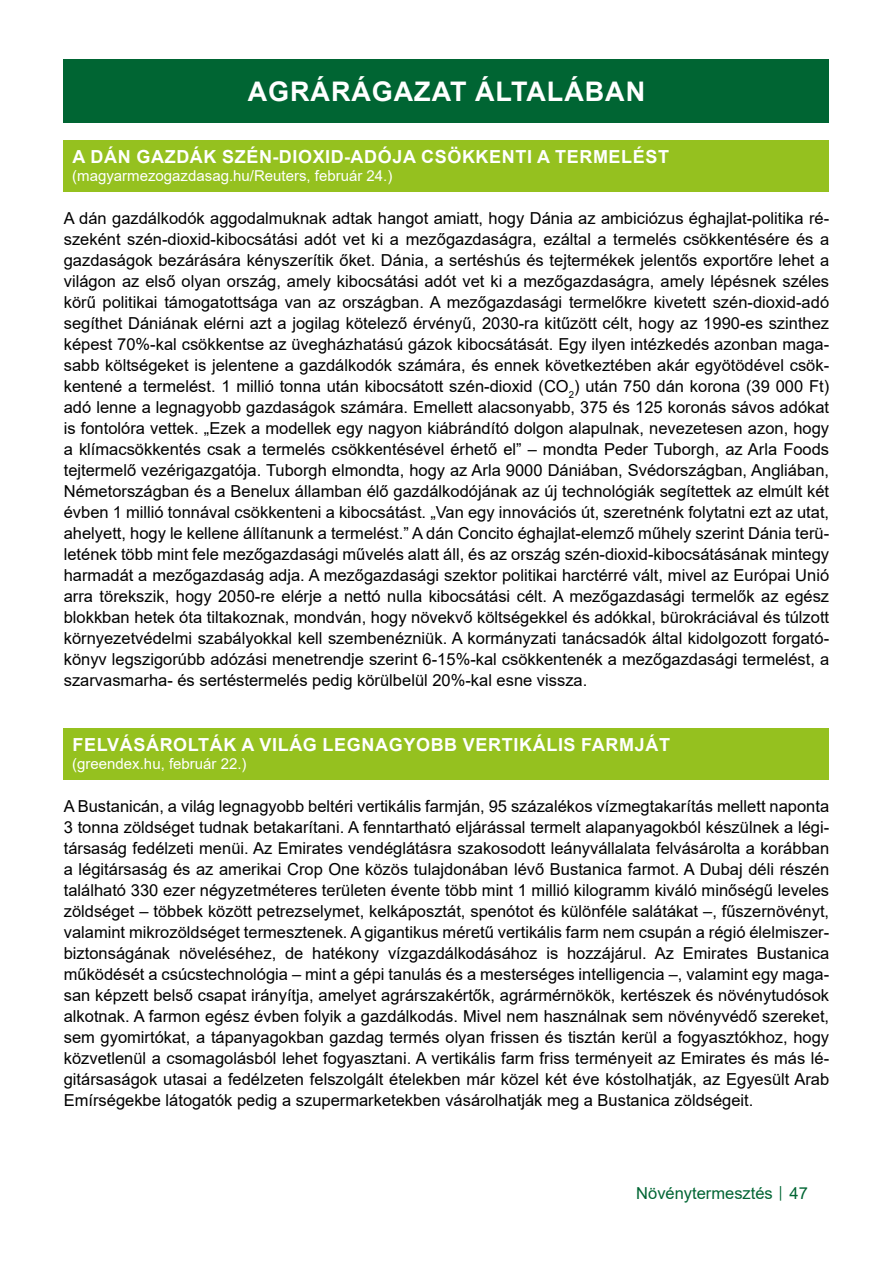
<style>
.page{position:relative;width:893px;height:1263px;background:#fff}
.page>*{position:absolute;margin:0;border:0;box-sizing:border-box;transform-origin:0 0}
.Cím_01_tartalomjegyzeken_kivul{font:700 27px "Arial";letter-spacing:.035em;color:#fff}
.Cím_02{font:700 18px "Arial";letter-spacing:.035em;color:#fff}
.Szoveg{font:16.5px/21px "Arial";color:#000;text-align:justify}
.t1{font:16.5px "Arial";color:#006533}
.Cím_03{font:15px "Arial";color:#fff}
.s1{font-size:12px}
</style>
<div class="page">
<div style="left:64px;top:60px;width:765px;height:63px;background:#006533"></div>
<div style="left:64px;top:140px;width:765px;height:51px;background:#95c11f"></div>
<div style="left:64px;top:728px;width:765px;height:51px;background:#95c11f"></div>
<p class="Cím_01_tartalomjegyzeken_kivul" style="left:248px;top:73px;width:399px">AGRÁRÁGAZAT ÁLTALÁBAN</p>
<p class="Cím_02" style="left:73px;top:144px;width:598px">A DÁN GAZDÁK SZÉN-DIOXID-ADÓJA CSÖKKENTI A TERMELÉST</p>
<p class="Cím_03" style="left:72px;top:166px;width:322px">(magyarmezogazdasag.hu/Reuters, február 24.)</p>
<p class="Szoveg" style="left:64px;top:208px;width:767px">A dán gazdálkodók aggodalmuknak adtak hangot amiatt, hogy Dánia az ambiciózus éghajlat-politika ré&shy;szeként szén-dioxid-kibocsátási adót vet ki a mezőgazdaságra, ezáltal a termelés csökkentésére és a gazdaságok bezárására kényszerítik őket. Dánia, a sertéshús és tejtermékek jelentős exportőre lehet a világon az első olyan ország, amely kibocsátási adót vet ki a mezőgazdaságra, amely lépésnek széles körű politikai támogatottsága van az országban. A mezőgazdasági termelőkre kivetett szén-dioxid-adó segíthet Dániának elérni azt a jogilag kötelező érvényű, 2030-ra kitűzött célt, hogy az 1990-es szinthez képest 70%-kal csökkentse az üvegházhatású gázok kibocsátását. Egy ilyen intézkedés azonban maga&shy;sabb költségeket is jelentene a gazdálkodók számára, és ennek következtében akár egyötödével csök&shy;kentené a termelést. 1 millió tonna után kibocsátott szén-dioxid (CO<sub>2</sub>) után 750 dán korona (39 000 Ft) adó lenne a legnagyobb gazdaságok számára. Emellett alacsonyabb, 375 és 125 koronás sávos adókat is fontolóra vettek. „Ezek a modellek egy nagyon kiábrándító dolgon alapulnak, nevezetesen azon, hogy a klímacsökkentés csak a termelés csökkentésével érhető el” – mondta Peder Tuborgh, az Arla Foods tejtermelő vezérigazgatója. Tuborgh elmondta, hogy az Arla 9000 Dániában, Svédországban, Angliában, Németországban és a Benelux államban élő gazdálkodójának az új technológiák segítettek az elmúlt két évben 1 millió tonnával csökkenteni a kibocsátást. „Van egy innovációs út, szeretnénk folytatni ezt az utat, ahelyett, hogy le kellene állítanunk a termelést.” A dán Concito éghajlat-elemző műhely szerint Dánia terü&shy;letének több mint fele mezőgazdasági művelés alatt áll, és az ország szén-dioxid-kibocsátásának mintegy harmadát a mezőgazdaság adja. A mezőgazdasági szektor politikai harctérré vált, mivel az Európai Unió arra törekszik, hogy 2050-re elérje a nettó nulla kibocsátási célt. A mezőgazdasági termelők az egész blokkban hetek óta tiltakoznak, mondván, hogy növekvő költségekkel és adókkal, bürokráciával és túlzott környezetvédelmi szabályokkal kell szembenézniük. A kormányzati tanácsadók által kidolgozott forgató&shy;könyv legszigorúbb adózási menetrendje szerint 6-15%-kal csökkentenék a mezőgazdasági termelést, a szarvasmarha- és sertéstermelés pedig körülbelül 20%-kal esne vissza.</p>
<p class="Cím_02" style="left:73px;top:732px;width:599px">FELVÁSÁROLTÁK A VILÁG LEGNAGYOBB VERTIKÁLIS FARMJÁT</p>
<p class="Cím_03" style="left:72px;top:754px;width:176px">(greendex.hu, február 22.)</p>
<p class="Szoveg" style="left:64px;top:796px;width:767px">A Bustanicán, a világ legnagyobb beltéri vertikális farmján, 95 százalékos vízmegtakarítás mellett naponta 3 tonna zöldséget tudnak betakarítani. A fenntartható eljárással termelt alapanyagokból készülnek a légi&shy;társaság fedélzeti menüi. Az Emirates vendéglátásra szakosodott leányvállalata felvásárolta a korábban a légitársaság és az amerikai Crop One közös tulajdonában lévő Bustanica farmot. A Dubaj déli részén található 330 ezer négyzetméteres területen évente több mint 1 millió kilogramm kiváló minőségű leveles zöldséget – többek között petrezselymet, kelkáposztát, spenótot és különféle salátákat –, fűszernövényt, valamint mikrozöldséget termesztenek. A gigantikus méretű vertikális farm nem csupán a régió élelmiszer&shy;biztonságának növeléséhez, de hatékony vízgazdálkodásához is hozzájárul. Az Emirates Bustanica működését a csúcstechnológia – mint a gépi tanulás és a mesterséges intelligencia –, valamint egy maga&shy;san képzett belső csapat irányítja, amelyet agrárszakértők, agrármérnökök, kertészek és növénytudósok alkotnak. A farmon egész évben folyik a gazdálkodás. Mivel nem használnak sem növényvédő szereket, sem gyomirtókat, a tápanyagokban gazdag termés olyan frissen és tisztán kerül a fogyasztókhoz, hogy közvetlenül a csomagolásból lehet fogyasztani. A vertikális farm friss terményeit az Emirates és más lé&shy;gitársaságok utasai a fedélzeten felszolgált ételekben már közel két éve kóstolhatják, az Egyesült Arab Emírségekbe látogatók pedig a szupermarketekben vásárolhatják meg a Bustanica zöldségeit.</p>
<p class="t1" style="left:636px;top:1182px;width:173px">Növénytermesztés <span class="s1">│</span> 47</p>
</div>
